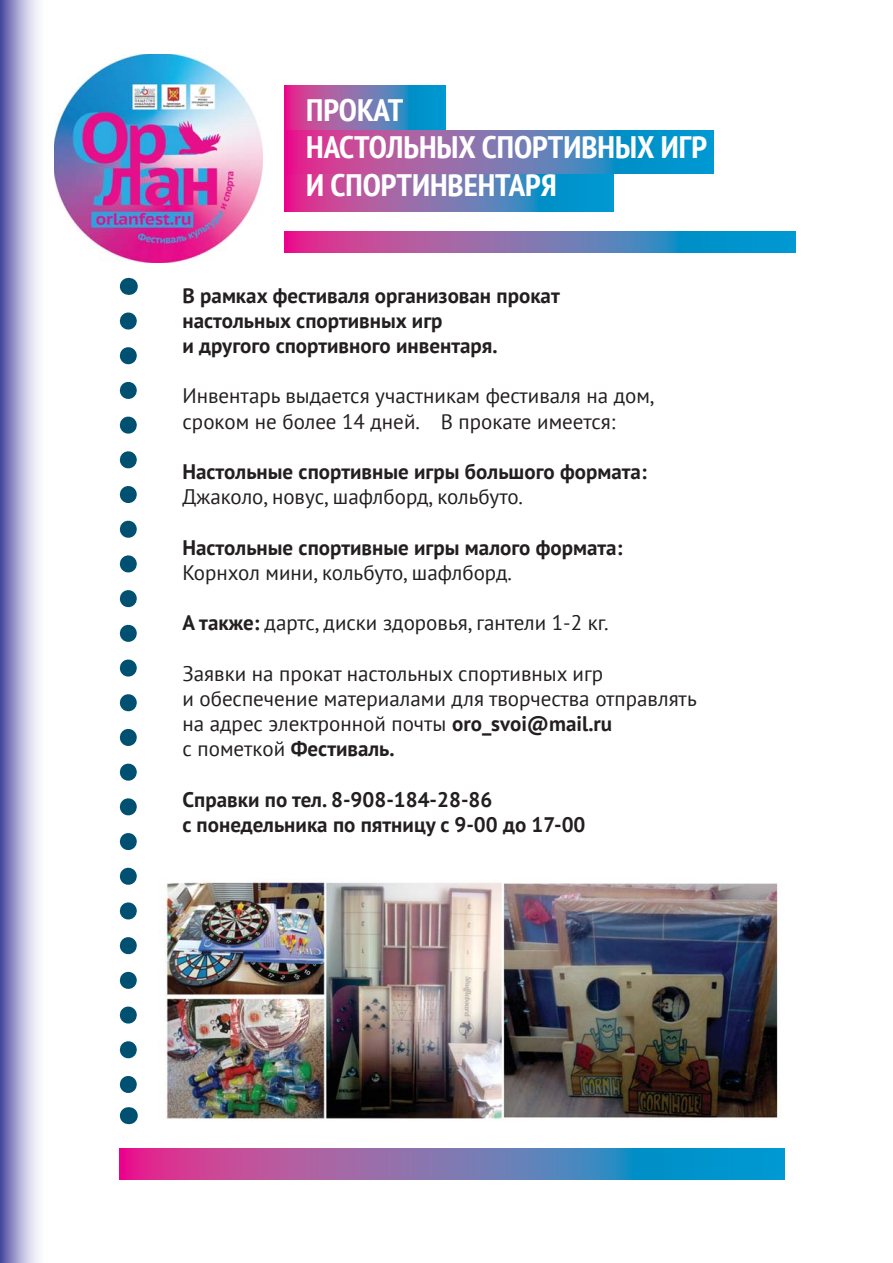
<style>
.page{position:relative;width:893px;height:1263px;background:#fff}
.page>*{position:absolute;margin:0;border:0;box-sizing:border-box;transform-origin:0 0}
.t1{font:700 condensed 31.05px/37.2px "PT Sans";color:#fff;scale:1.06 1}
.t2{font:21px/25.2px "PT Sans";color:#231f20}
.t3{font:700 21px/25.2px "PT Sans";color:#231f20}
.s1{font-weight:700}
</style>
<div class="page">
<svg style="left:1px;top:1px;width:38px;height:1262px;background:#adacd4"></svg>
<svg style="left:284px;top:86px;width:162px;height:44px;background:#726fb1"></svg>
<svg style="left:284px;top:174px;width:330px;height:38px;background:#736fb0"></svg>
<svg style="left:284px;top:130px;width:430px;height:44px;background:#726fb1"></svg>
<img style="left:158px;top:881px;width:622px;height:239px">
<img style="left:54px;top:54px;width:208px;height:208px">
<svg style="left:120px;top:1148px;width:664px;height:31px;background:#7270b1"></svg>
<svg style="left:284px;top:231px;width:511px;height:22px;background:#726fb1"></svg>
<svg style="left:120px;top:321px;width:17px;height:772px"></svg>
<svg style="left:128px;top:278px;width:1px;height:17px"></svg>
<svg style="left:128px;top:1107px;width:1px;height:17px"></svg>
<h1 class="t1" style="left:306px;top:91px;width:380px">ПРОКАТ<br>НАСТОЛЬНЫХ СПОРТИВНЫХ ИГР<br>И СПОРТИНВЕНТАРЯ</h1>
<p class="t3" style="left:182px;top:282px;width:379px">В рамках фестиваля организован прокат настольных спортивных игр<br>и другого спортивного инвентаря.</p>
<p class="t2" style="left:182px;top:383px;width:474px">Инвентарь выдается участникам фестиваля на дом, сроком не более 14 дней. В прокате имеется:</p>
<p class="t3" style="left:182px;top:459px;width:466px">Настольные спортивные игры большого формата:</p>
<p class="t2" style="left:182px;top:484px;width:342px">Джаколо, новус, шафлборд, кольбуто.</p>
<p class="t3" style="left:182px;top:534px;width:441px">Настольные спортивные игры малого формата:</p>
<p class="t2" style="left:182px;top:559px;width:331px">Корнхол мини, кольбуто, шафлборд.</p>
<p class="t2" style="left:182px;top:610px;width:427px"><span class="s1">А также:</span> дартс, диски здоровья, гантели 1-2 кг.</p>
<p class="t2" style="left:182px;top:660px;width:516px">Заявки на прокат настольных спортивных игр<br>и обеспечение материалами для творчества отправлять на адрес электронной почты <span class="s1">oro_svoi@mail.ru<br></span>с пометкой <span class="s1">Фестиваль.</span></p>
<p class="t3" style="left:182px;top:786px;width:404px">Справки по тел. 8-908-184-28-86<br>с понедельника по пятницу с 9-00 до 17-00</p>
</div>
